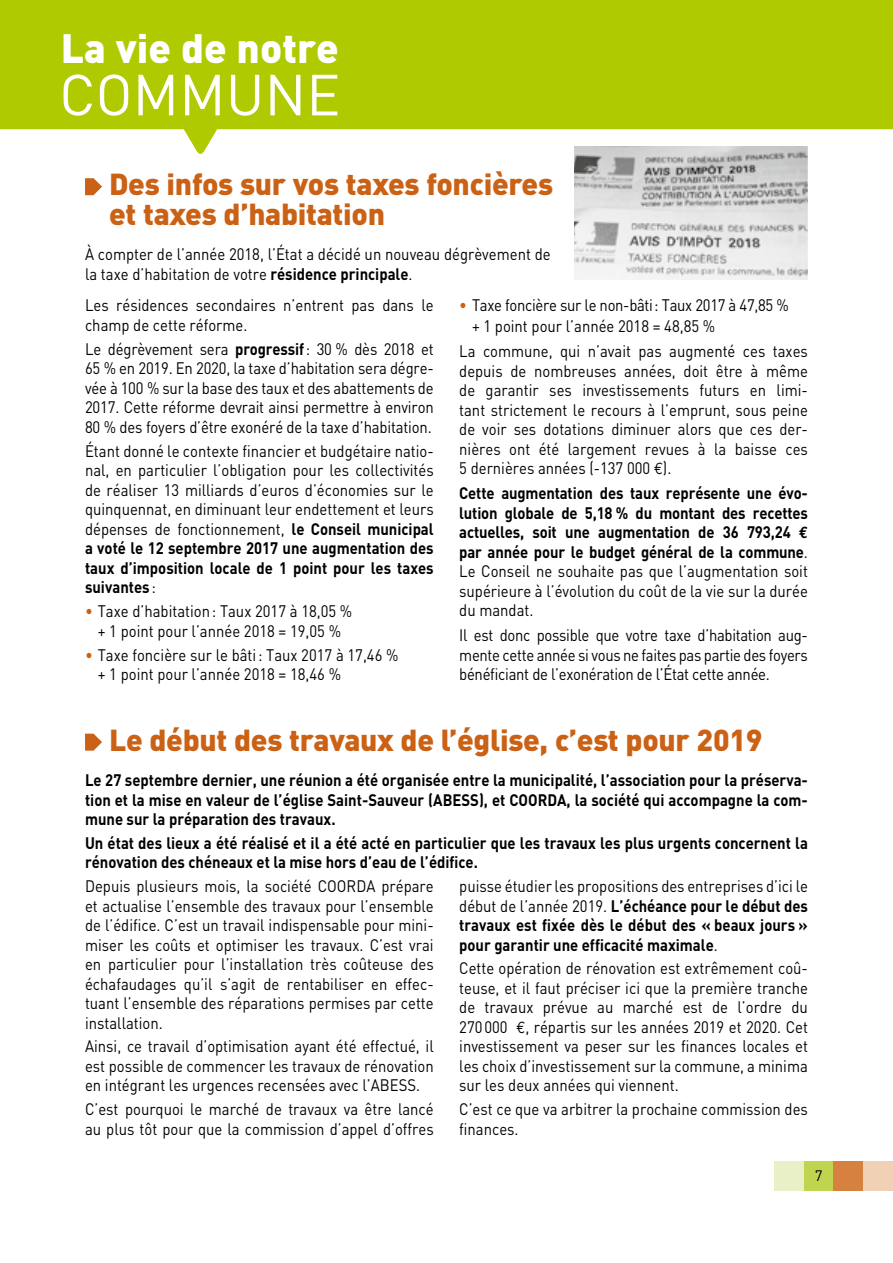
<style>
.page{position:relative;width:893px;height:1263px;background:#fff}
.page>*{position:absolute;margin:0;border:0;box-sizing:border-box;transform-origin:0 0}
.t1{font:57px "DIN";color:#fff}
.t2{font:900 40.5px "DIN";color:#fff}
.t3{font:900 30px/30px "DIN";letter-spacing:-.01em;color:#cb6114}
.t4{font:16.5px/19.5px "DIN";color:#000;text-align:justify;scale:.9 1}
.t5{font:700 16.5px/19.5px "DIN";color:#000;text-align:justify;scale:.9 1}
.t6{font:16.5px/20.9px "DIN";letter-spacing:-.02em;color:#000;scale:.9 1}
.t7{font:15px "DIN";color:#000}
.s1{font-weight:700}
.s2{color:#cb6114}
.s3{font-family:"Euro Mono"}
.s4{font-weight:400}
</style>
<div class="page">
<svg style="left:0;top:0;width:893px;height:154px;fill:#afca00"></svg>
<div style="left:804px;top:1161px;width:29px;height:30px;background:#c1d44f"></div>
<div style="left:833px;top:1161px;width:30px;height:30px;background:#d6813f"></div>
<div style="left:863px;top:1161px;width:30px;height:30px;background:#f0d1b6"></div>
<div style="left:774px;top:1161px;width:30px;height:30px;background:#e9efc6"></div>
<svg style="left:85px;top:734px;width:17px;height:17px"></svg>
<svg style="left:85px;top:178px;width:17px;height:17px"></svg>
<img style="left:574px;top:146px;width:234px;height:133px">
<h2 class="t2" style="left:61px;top:21px;width:280px">La vie de notre</h2>
<h1 class="t1" style="left:59px;top:59px;width:283px">COMMUNE</h1>
<h3 class="t3" style="left:109px;top:168px;width:446px">Des infos sur vos taxes foncières et taxes d’habitation</h3>
<p class="t4" style="left:85px;top:244px;width:519px">À compter de l’année 2018, l’État a décidé un nouveau dégrèvement de la taxe d’habitation de votre <span class="s1">résidence principale</span>.</p>
<p class="t4" style="left:85px;top:295px;width:389px">Les résidences secondaires n’entrent pas dans le champ de cette réforme.</p>
<p class="t4" style="left:85px;top:339px;width:389px">Le dégrèvement sera <span class="s1">progressif</span>: 30 % dès 2018 et 65 % en 2019. En 2020, la taxe d’habitation sera dégre&shy;vée à 100 % sur la base des taux et des abattements de 2017. Cette réforme devrait ainsi permettre à environ 80 % des foyers d’être exonéré de la taxe d’habitation.</p>
<p class="t4" style="left:85px;top:440px;width:389px">Étant donné le contexte financier et budgétaire natio&shy;nal, en particulier l’obligation pour les collectivités de réaliser 13 milliards d’euros d’économies sur le quinquennat, en diminuant leur endettement et leurs dépenses de fonctionnement, <span class="s1">le Conseil municipal a voté le 12 septembre 2017 une augmentation des taux d’imposition locale de 1 point pour les taxes suivantes</span>:</p>
<p class="t4" style="left:85px;top:601px;width:298px;text-align:center"><span class="s2">•</span> Taxe d’habitation: Taux 2017 à 18,05 % + 1 point pour l’année 2018 = 19,05 %</p>
<p class="t4" style="left:98px;top:645px;width:336px;text-indent:-13px"><span class="s2">•</span> Taxe foncière sur le bâti: Taux 2017 à 17,46 % + 1 point pour l’année 2018 = 18,46 %</p>
<p class="t6" style="left:472px;top:294px;width:353px;text-indent:-13px"><span class="s2">•</span> Taxe foncière sur le non-bâti: Taux 2017 à 47,85 % + 1 point pour l’année 2018 = 48,85 %</p>
<p class="t4" style="left:459px;top:341px;width:389px">La commune, qui n’avait pas augmenté ces taxes depuis de nombreuses années, doit être à même de garantir ses investissements futurs en limi&shy;tant strictement le recours à l’emprunt, sous peine de voir ses dotations diminuer alors que ces der&shy;nières ont été largement revues à la baisse ces 5 dernières années (-137 000 <span class="s3">€</span>).</p>
<p class="t5" style="left:459px;top:483px;width:389px">Cette augmentation des taux représente une évo&shy;lution globale de 5,18 % du montant des recettes actuelles, soit une augmentation de 36 793,24 <span class="s3">€ </span>par année pour le budget général de la commune<span class="s4">.<br>Le Conseil ne souhaite pas que l’augmentation soit supérieure à l’évolution du coût de la vie sur la durée du mandat.</span></p>
<p class="t4" style="left:459px;top:625px;width:389px">Il est donc possible que votre taxe d’habitation aug&shy;mente cette année si vous ne faites pas partie des foyers bénéficiant de l’exonération de l’État cette année.</p>
<h3 class="t3" style="left:109px;top:723px;width:655px">Le début des travaux de l’église, c’est pour 2019</h3>
<p class="t5" style="left:85px;top:770px;width:805px">Le 27 septembre dernier, une réunion a été organisée entre la municipalité, l’association pour la préserva&shy;tion et la mise en valeur de l’église Saint-Sauveur (ABESS), et COORDA, la société qui accompagne la com&shy;mune sur la préparation des travaux.</p>
<p class="t5" style="left:85px;top:832px;width:805px">Un état des lieux a été réalisé et il a été acté en particulier que les travaux les plus urgents concernent la rénovation des chéneaux et la mise hors d’eau de l’édifice.</p>
<p class="t4" style="left:85px;top:876px;width:389px">Depuis plusieurs mois, la société COORDA prépare et actualise l’ensemble des travaux pour l’ensemble de l’édifice. C’est un travail indispensable pour mini&shy;miser les coûts et optimiser les travaux. C’est vrai en particulier pour l’installation très coûteuse des échafaudages qu’il s’agit de rentabiliser en effec&shy;tuant l’ensemble des réparations permises par cette installation.</p>
<p class="t4" style="left:85px;top:1036px;width:389px">Ainsi, ce travail d’optimisation ayant été effectué, il est possible de commencer les travaux de rénovation en intégrant les urgences recensées avec l’ABESS.</p>
<p class="t4" style="left:85px;top:1099px;width:389px">C’est pourquoi le marché de travaux va être lancé au plus tôt pour que la commission d’appel d’offres</p>
<p class="t5" style="left:459px;top:876px;width:389px"><span class="s4">puisse étudier les propositions des entreprises d’ici le début de l’année 2019.</span> L’échéance pour le début des travaux est fixée dès le début des « beaux jours » pour garantir une efficacité maximale<span class="s4">.</span></p>
<p class="t4" style="left:459px;top:958px;width:389px">Cette opération de rénovation est extrêmement coû&shy;teuse, et il faut préciser ici que la première tranche de travaux prévue au marché est de l’ordre du 270000 <span class="s3">€</span>, répartis sur les années 2019 et 2020. Cet investissement va peser sur les finances locales et les choix d’investissement sur la commune, a minima sur les deux années qui viennent.</p>
<p class="t4" style="left:459px;top:1099px;width:389px">C’est ce que va arbitrer la prochaine commission des finances.</p>
<p class="t7" style="left:815px;top:1166px;width:9px">7</p>
</div>
